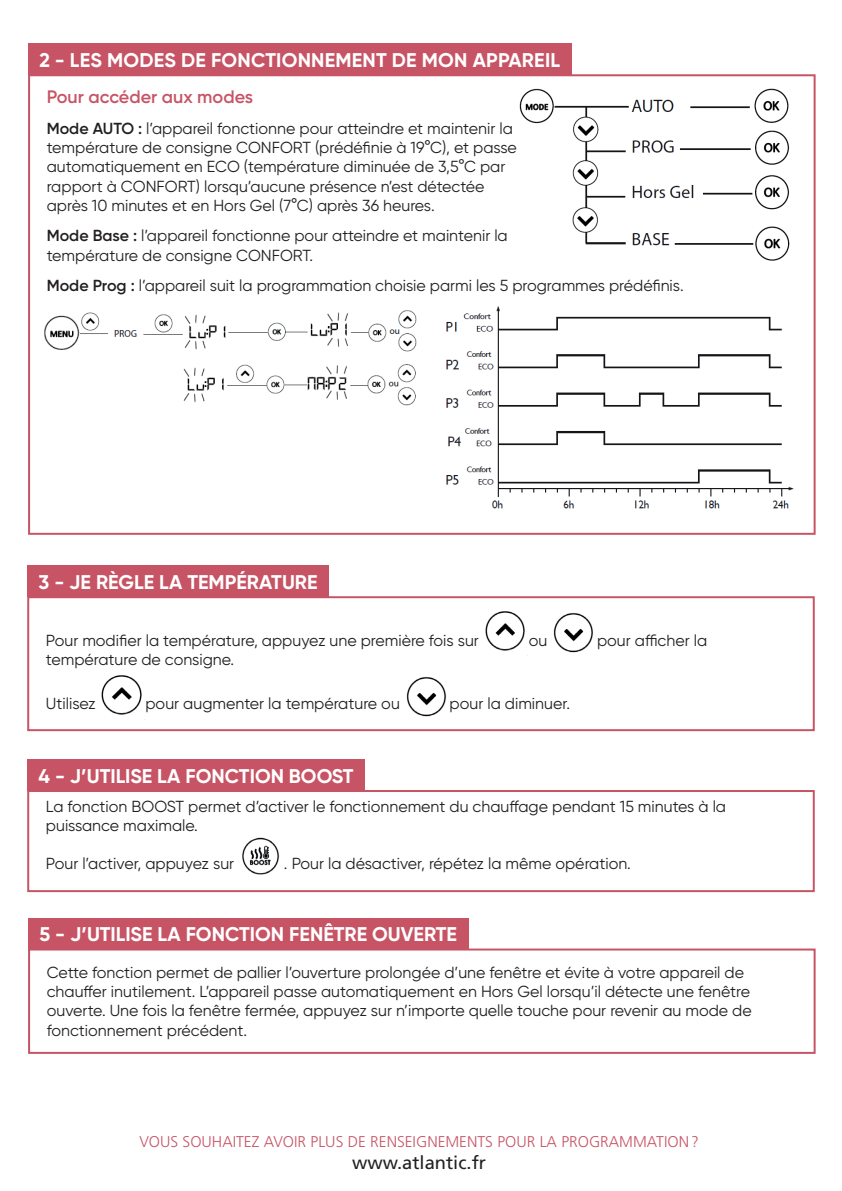
<style>
.page{position:relative;width:842px;height:1191px;background:#fff}
.page>*{position:absolute;margin:0;border:0;box-sizing:border-box;transform-origin:0 0}
.t1{font:700 19.8px "Gilroy";color:#fff}
.t2{font:18.4px "Frutiger";color:#231f20}
.t3{font:600 18px "Gilroy";color:#c75465}
.t4{font:16px/19.2px "Gilroy";color:#231f20}
.t5{font:300 15.6px "Frutiger";color:#c75465}
.s1{font-weight:600}
</style>
<div class="page">
<div style="left:27px;top:596px;width:788px;height:135px;border:2px solid #c75465"></div>
<div style="left:27px;top:790px;width:788px;height:102px;border:2px solid #c75465"></div>
<div style="left:28px;top:948px;width:788px;height:105px;border:2px solid #c75465"></div>
<div style="left:27px;top:565px;width:302px;height:32px;background:#c75465"></div>
<div style="left:27px;top:759px;width:338px;height:31px;background:#c75465"></div>
<div style="left:28px;top:918px;width:440px;height:31px;background:#c75465"></div>
<img style="left:446px;top:306px;width:348px;height:203px">
<img style="left:80px;top:310px;width:337px;height:96px">
<img style="left:485px;top:611px;width:40px;height:40px">
<img style="left:553px;top:613px;width:40px;height:40px">
<img style="left:101px;top:675px;width:41px;height:40px">
<img style="left:406px;top:677px;width:40px;height:40px">
<img style="left:242px;top:837px;width:37px;height:38px">
<div style="left:28px;top:44px;width:543px;height:31px;background:#c75465"></div>
<img style="left:520px;top:89px;width:270px;height:172px">
<img style="left:44px;top:315px;width:36px;height:35px">
<p class="t1" style="left:39px;top:48px;width:522px">2 - LES MODES DE FONCTIONNEMENT DE MON APPAREIL</p>
<p class="t3" style="left:47px;top:86px;width:208px">Pour accéder aux modes</p>
<p class="t4" style="left:47px;top:119px;width:471px"><span class="s1">Mode AUTO :</span> l’appareil fonctionne pour atteindre et maintenir la température de consigne CONFORT (prédéfinie à 19°C), et passe automatiquement en ECO (température diminuée de 3,5°C par rapport à CONFORT) lorsqu’aucune présence n’est détectée après 10 minutes et en Hors Gel (7°C) après 36 heures.</p>
<p class="t4" style="left:47px;top:226px;width:463px"><span class="s1">Mode Base :</span> l’appareil fonctionne pour atteindre et maintenir la température de consigne CONFORT.</p>
<p class="t4" style="left:47px;top:276px;width:638px"><span class="s1">Mode Prog :</span> l’appareil suit la programmation choisie parmi les 5 programmes prédéfinis.</p>
<p class="t1" style="left:39px;top:570px;width:281px">3 - JE RÈGLE LA TEMPÉRATURE</p>
<p class="t4" style="left:46px;top:630px;width:435px">Pour modifier la température, appuyez une première fois sur</p>
<p class="t4" style="left:529px;top:630px;width:20px">ou</p>
<p class="t4" style="left:597px;top:630px;width:112px">pour afficher la</p>
<p class="t4" style="left:46px;top:650px;width:190px">température de consigne.</p>
<p class="t4" style="left:46px;top:693px;width:51px">Utilisez</p>
<p class="t4" style="left:145px;top:693px;width:256px">pour augmenter la température ou</p>
<p class="t4" style="left:450px;top:693px;width:122px">pour la diminuer.</p>
<p class="t1" style="left:39px;top:763px;width:317px">4 - J’UTILISE LA FONCTION BOOST</p>
<p class="t4" style="left:46px;top:796px;width:682px">La fonction BOOST permet d’activer le fonctionnement du chauffage pendant 15 minutes à la puissance maximale.</p>
<p class="t4" style="left:46px;top:853px;width:190px">Pour l’activer, appuyez sur</p>
<p class="t4" style="left:284px;top:853px;width:348px">. Pour la désactiver, répétez la même opération.</p>
<p class="t1" style="left:39px;top:922px;width:419px">5 - J’UTILISE LA FONCTION FENÊTRE OUVERTE</p>
<p class="t4" style="left:47px;top:962px;width:706px">Cette fonction permet de pallier l’ouverture prolongée d’une fenêtre et évite à votre appareil de chauffer inutilement. L’appareil passe automatiquement en Hors Gel lorsqu’il détecte une fenêtre ouverte. Une fois la fenêtre fermée, appuyez sur n’importe quelle touche pour revenir au mode de fonctionnement précédent.</p>
<p class="t5" style="left:139px;top:1132px;width:561px">VOUS SOUHAITEZ AVOIR PLUS DE RENSEIGNEMENTS POUR LA PROGRAMMATION?</p>
<p class="t2" style="left:352px;top:1151px;width:135px">www.atlantic.fr</p>
</div>
